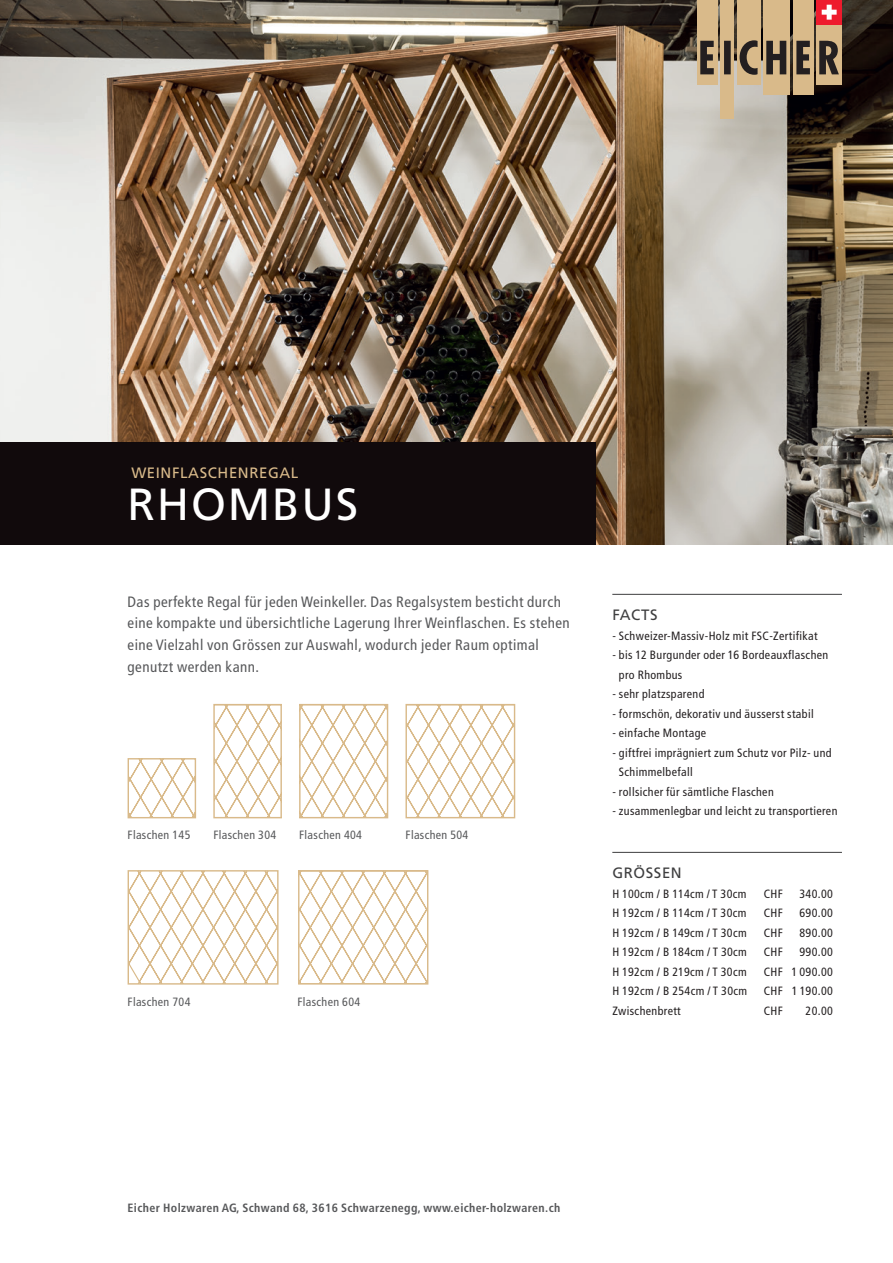
<style>
.page{position:relative;width:893px;height:1263px;background:#fff}
.page>*{position:absolute;margin:0;border:0;box-sizing:border-box;transform-origin:0 0}
.t1{font:45px "Frutiger";letter-spacing:.04em;color:#fff}
.t2{font:condensed 15px/21.8px "Frutiger";letter-spacing:.03em;color:#57585a}
.t3{font:15px "Frutiger";letter-spacing:.04em;color:#d9ba8a}
.t4{font:15px "Frutiger";letter-spacing:.04em;color:#3e3e3f}
.t5{font:condensed 12px/19.5px "Frutiger";letter-spacing:.03em;color:#231f20}
.t6{font:700 condensed 12px "Frutiger";letter-spacing:.03em;color:#57585a}
.t7{font:condensed 12px "Frutiger";letter-spacing:.03em;color:#57585a}
</style>
<div class="page">
<img style="left:0;top:0;width:893px;height:544px">
<div style="left:697px;top:0;width:20px;height:85px;background:#d9ba8a"></div>
<div style="left:720px;top:0;width:14px;height:118px;background:#d9ba8a"></div>
<div style="left:737px;top:0;width:23px;height:85px;background:#d9ba8a"></div>
<div style="left:763px;top:0;width:27px;height:95px;background:#d9ba8a"></div>
<div style="left:793px;top:0;width:20px;height:95px;background:#d9ba8a"></div>
<div style="left:816px;top:25px;width:26px;height:60px;background:#d9ba8a"></div>
<svg style="left:700px;top:40px;width:139px;height:35px"></svg>
<div style="left:816px;top:0;width:26px;height:25px;background:#ee1b2d"></div>
<svg style="left:822px;top:5px;width:15px;height:15px"></svg>
<hr style="left:612px;top:594px;width:230px;height:1px;background:#3e3e3f">
<hr style="left:612px;top:852px;width:230px;height:1px;background:#3e3e3f">
<div style="left:0;top:442px;width:595px;height:102px;background:#110a0c"></div>
<svg style="left:130px;top:760px;width:64px;height:56px"></svg>
<div style="left:128px;top:758px;width:68px;height:60px;border:1px solid #d9ba8a"></div>
<svg style="left:215px;top:706px;width:65px;height:110px"></svg>
<div style="left:213px;top:704px;width:69px;height:114px;border:1px solid #d9ba8a"></div>
<svg style="left:301px;top:706px;width:85px;height:110px"></svg>
<div style="left:299px;top:704px;width:89px;height:114px;border:1px solid #d9ba8a"></div>
<svg style="left:407px;top:706px;width:106px;height:110px"></svg>
<div style="left:405px;top:704px;width:110px;height:114px;border:1px solid #d9ba8a"></div>
<svg style="left:300px;top:872px;width:126px;height:110px"></svg>
<div style="left:298px;top:870px;width:130px;height:114px;border:1px solid #d9ba8a"></div>
<svg style="left:130px;top:872px;width:147px;height:110px"></svg>
<div style="left:128px;top:870px;width:151px;height:114px;border:1px solid #d9ba8a"></div>
<p class="t3" style="left:131px;top:464px;width:169px">WEINFLASCHENREGAL</p>
<h1 class="t1" style="left:128px;top:478px;width:232px">RHOMBUS</h1>
<p class="t2" style="left:128px;top:591px;width:444px">Das perfekte Regal für jeden Weinkeller. Das Regalsystem besticht durch eine kompakte und übersichtliche Lagerung Ihrer Weinflaschen. Es stehen eine Vielzahl von Grössen zur Auswahl, wodurch jeder Raum optimal genutzt werden kann.</p>
<p class="t7" style="left:128px;top:828px;width:64px">Flaschen 145</p>
<p class="t7" style="left:213px;top:828px;width:64px">Flaschen 304</p>
<p class="t7" style="left:299px;top:828px;width:64px">Flaschen 404</p>
<p class="t7" style="left:405px;top:828px;width:64px">Flaschen 504</p>
<p class="t7" style="left:128px;top:994px;width:64px">Flaschen 704</p>
<p class="t7" style="left:297px;top:994px;width:64px">Flaschen 604</p>
<p class="t4" style="left:612px;top:606px;width:47px">FACTS</p>
<p class="t5" style="left:612px;top:626px;width:207px">- Schweizer-Massiv-Holz mit FSC-Zertifikat</p>
<p class="t5" style="left:619px;top:645px;width:211px;text-indent:-7px">- bis 12 Burgunder oder 16 Bordeauxflaschen pro Rhombus</p>
<p class="t5" style="left:612px;top:684px;width:94px">- sehr platzsparend</p>
<p class="t5" style="left:612px;top:704px;width:203px">- formschön, dekorativ und äusserst stabil</p>
<p class="t5" style="left:612px;top:723px;width:95px">- einfache Montage</p>
<p class="t5" style="left:619px;top:743px;width:214px;text-indent:-7px">- giftfrei imprägniert zum Schutz vor Pilz- und<br>Schimmelbefall</p>
<p class="t5" style="left:612px;top:782px;width:163px">- rollsicher für sämtliche Flaschen</p>
<p class="t5" style="left:612px;top:801px;width:227px">- zusammenlegbar und leicht zu transportieren</p>
<p class="t4" style="left:612px;top:864px;width:71px">GRÖSSEN</p>
<p class="t5" style="left:612px;top:884px;width:136px">H 100cm / B 114cm / T 30cm</p>
<p class="t5" style="left:764px;top:884px;width:21px">CHF</p>
<p class="t5" style="left:799px;top:884px;width:35px">340.00</p>
<p class="t5" style="left:612px;top:903px;width:136px">H 192cm / B 114cm / T 30cm</p>
<p class="t5" style="left:764px;top:903px;width:21px">CHF</p>
<p class="t5" style="left:799px;top:903px;width:35px">690.00</p>
<p class="t5" style="left:612px;top:923px;width:136px">H 192cm / B 149cm / T 30cm</p>
<p class="t5" style="left:764px;top:923px;width:21px">CHF</p>
<p class="t5" style="left:799px;top:923px;width:35px">890.00</p>
<p class="t5" style="left:612px;top:942px;width:136px">H 192cm / B 184cm / T 30cm</p>
<p class="t5" style="left:764px;top:942px;width:21px">CHF</p>
<p class="t5" style="left:799px;top:942px;width:35px">990.00</p>
<p class="t5" style="left:612px;top:962px;width:136px">H 192cm / B 219cm / T 30cm</p>
<p class="t5" style="left:764px;top:962px;width:71px">CHF 1 090.00</p>
<p class="t5" style="left:612px;top:981px;width:136px">H 192cm / B 254cm / T 30cm</p>
<p class="t5" style="left:764px;top:981px;width:71px">CHF 1 190.00</p>
<p class="t5" style="left:612px;top:1001px;width:70px">Zwischenbrett</p>
<p class="t5" style="left:764px;top:1001px;width:21px">CHF</p>
<p class="t5" style="left:806px;top:1001px;width:29px">20.00</p>
<p class="t6" style="left:128px;top:1201px;width:434px">Eicher Holzwaren AG, Schwand 68, 3616 Schwarzenegg, www.eicher-holzwaren.ch</p>
</div>
